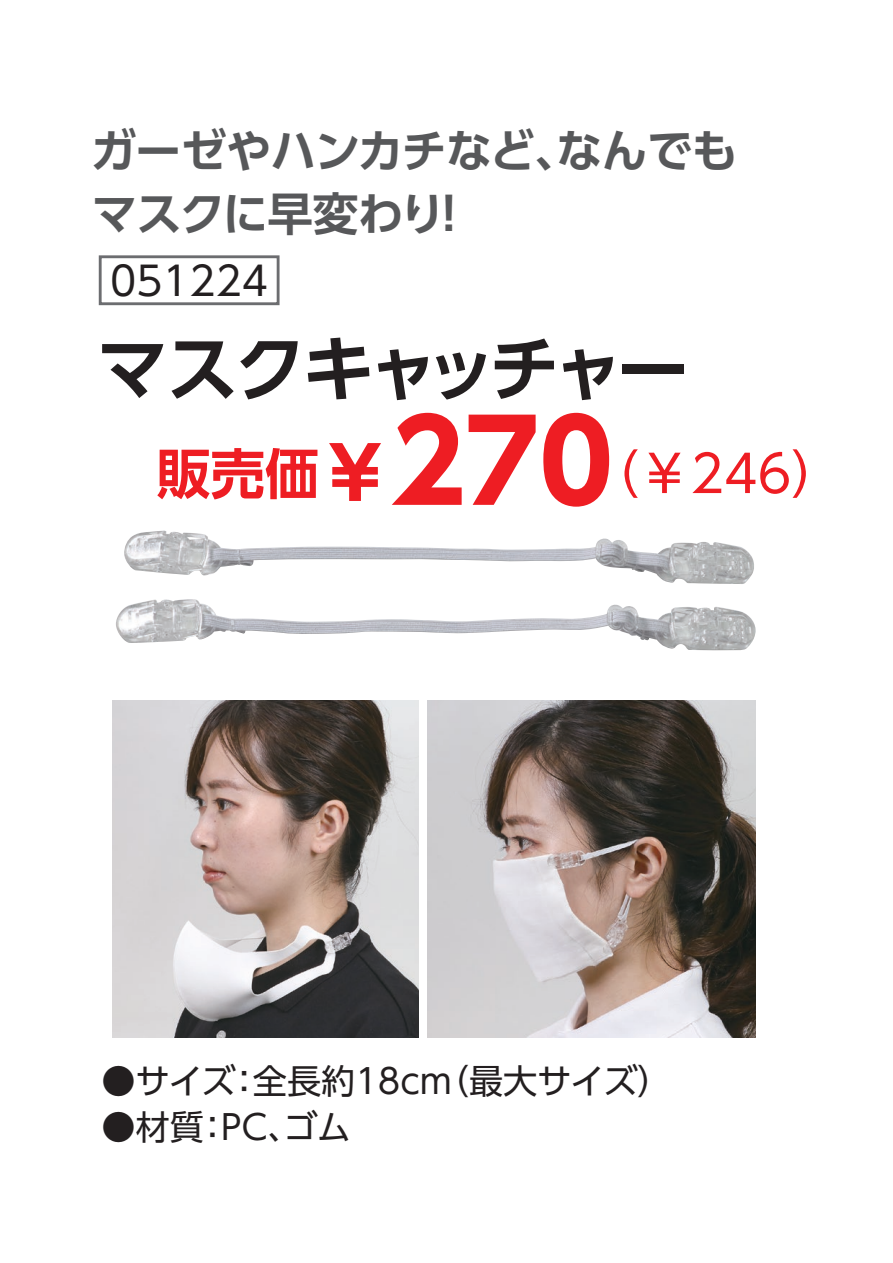
<style>
.page{position:relative;width:893px;height:1263px;background:#fff}
.page>*{position:absolute;margin:0;border:0;box-sizing:border-box;transform-origin:0 0}
.t1{font:700 71.25px "UD Shin Go Pr 6 De";letter-spacing:-.095em;color:#231f20}
.t2{font:51.15px "UD Shin Go Pr 6";color:#ee1d23}
.t3{font:700 45.6px/62.6px "UD Shin Go Pr 6 De";letter-spacing:-.015em;color:#57585a}
.t4{font:39.9px "UD Shin Go Pr 6";color:#231f20}
.t5{font:34.2px "UD Shin Go Pr 6";letter-spacing:-.005em;color:#231f20}
.s1{font-family:"UD Shin Go Pr 6 De";font-weight:700;font-size:54.15px}
.s2{font-weight:700;font-size:72px}
.s3{font-weight:700;font-size:112.2px}
</style>
<div class="page">
<div style="left:99px;top:255px;width:181px;height:50px;border:3px solid #6c6d70"></div>
<img style="left:116px;top:530px;width:639px;height:113px">
<img style="left:427px;top:700px;width:328px;height:337px">
<img style="left:112px;top:700px;width:307px;height:337px">
<h3 class="t3" style="left:91px;top:118px;width:648px">ガーゼやハンカチなど、なんでもマスクに早変わり！</h3>
<p class="t4" style="left:110px;top:248px;width:159px">051224</p>
<h1 class="t1" style="left:97px;top:311px;width:593px">マスクキャッチャー</h1>
<h2 class="t2" style="left:156px;top:432px;width:688px"><span class="s1">販売価</span><span class="s2">￥</span><span class="s3">270</span>（￥246）</h2>
<p class="t5" style="left:102px;top:1053px;width:572px">●サイズ：全長約18ｃｍ（最大サイズ）</p>
<p class="t5" style="left:102px;top:1099px;width:251px">●材質：PC、ゴム</p>
</div>
